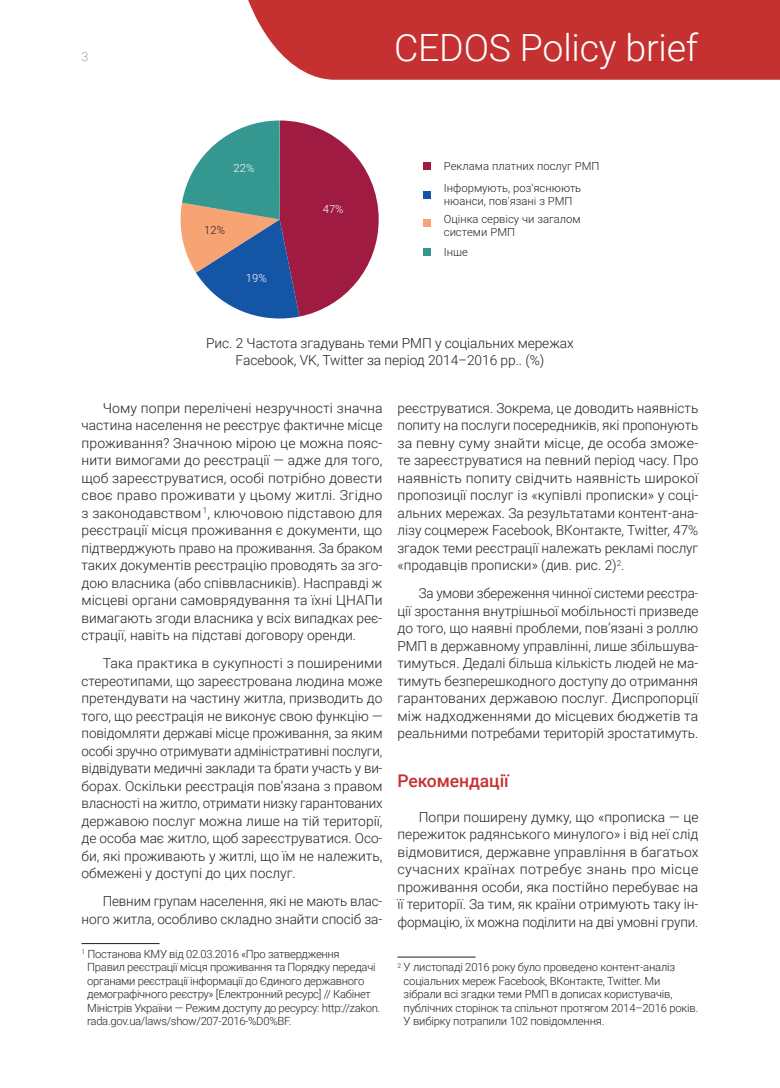
<style>
.page{position:relative;width:780px;height:1088px;background:#fff}
.page>*{position:absolute;margin:0;border:0;box-sizing:border-box;transform-origin:0 0}
.t1{font:300 37.5px "Roboto";letter-spacing:-.005em;color:#fff}
.t2{font:500 17.5px "Roboto";letter-spacing:-.005em;color:#c53131}
.t3{font:300 13.75px/17.5px "Roboto";letter-spacing:-.005em;color:#231f20;text-align:justify}
.t4{font:100 12.5px "Roboto";color:#57585a}
.t5{font:300 11.25px/13.5px "Roboto";letter-spacing:-.015em;color:#231f20}
.t6{font:300 11.25px "Roboto";color:#fff}
</style>
<div class="page">
<div style="left:248px;top:0;width:532px;height:80px;background:#c53131"></div>
<hr style="left:81px;top:943px;width:78px;height:1px;background:#231f20">
<hr style="left:397px;top:957px;width:78px;height:1px;background:#231f20">
<svg style="left:180px;top:120px;width:198px;height:198px"></svg>
<div style="left:423px;top:220px;width:7px;height:7px;background:#f8a374"></div>
<div style="left:423px;top:248px;width:7px;height:8px;background:#349890"></div>
<div style="left:423px;top:162px;width:7px;height:8px;background:#9f1b40"></div>
<div style="left:423px;top:191px;width:7px;height:8px;background:#1454a5"></div>
<p class="t4" style="left:81px;top:48px;width:8px">3</p>
<h1 class="t1" style="left:394px;top:22px;width:306px">CEDOS Policy brief</h1>
<p class="t5" style="left:204px;top:223px;width:22px">12%</p>
<p class="t6" style="left:233px;top:160px;width:22px">22%</p>
<p class="t5" style="left:444px;top:155px;width:157px;line-height:21.1px">Реклама платних послуг РМП<br>Інформують, роз'яснюють</p>
<p class="t5" style="left:444px;top:192px;width:138px;line-height:17.8px">нюанси, пов'язані з РМП<br>Оцінка сервісу чи загалом</p>
<p class="t5" style="left:444px;top:222px;width:73px;line-height:19.6px">системи РМП<br>Інше</p>
<p class="t6" style="left:323px;top:201px;width:22px">47%</p>
<p class="t6" style="left:246px;top:270px;width:22px">19%</p>
<p class="t3" style="left:206px;top:334px;width:369px;text-align:center">Рис. 2 Частота згадувань теми РМП у соціальних мережах<br>Facebook, VK, Twitter за період 2014–2016 рр.. (%)</p>
<p class="t3" style="left:81px;top:398px;width:302px;text-indent:21px">Чому попри перелічені незручності значна частина населення не реєструє фактичне місце проживання? Значною мірою це можна пояс&shy;нити вимогами до реєстрації — адже для того, щоб зареєструватися, особі потрібно довести своє право проживати у цьому житлі. Згідно з законодавством <sup>1</sup>, ключовою підставою для реєстрації місця проживання є документи, що підтверджують право на проживання. За браком таких документів реєстрацію проводять за зго&shy;дою власника (або співвласників). Насправді ж місцеві органи самоврядування та їхні ЦНАПи вимагають згоди власника у всіх випадках реє&shy;страції, навіть на підставі договору оренди.</p>
<p class="t3" style="left:81px;top:654px;width:302px;text-indent:21px">Така практика в сукупності з поширеними стереотипами, що зареєстрована людина може претендувати на частину житла, призводить до того, що реєстрація не виконує свою функцію — повідомляти державі місце проживання, за яким особі зручно отримувати адміністративні послуги, відвідувати медичні заклади та брати участь у ви&shy;борах. Оскільки реєстрація пов’язана з правом власності на житло, отримати низку гарантованих державою послуг можна лише на тій території, де особа має житло, щоб зареєструватися. Осо&shy;би, які проживають у житлі, що їм не належить, обмежені у доступі до цих послуг.</p>
<p class="t3" style="left:81px;top:892px;width:302px;text-align:right">Певним групам населення, які не мають влас&shy;ного житла, особливо складно знайти спосіб за-</p>
<p class="t5" style="left:87px;top:946px;width:294px;text-indent:-6px"><sup>1</sup> Постанова КМУ від 02.03.2016 «Про затвердження Правил реєстрації місця проживання та Порядку передачі органами реєстрації інформації до Єдиного державного демографічного реєстру» [Електронний ресурс] // Кабінет Міністрів України — Режим доступу до ресурсу: http://zakon. rada.gov.ua/laws/show/207-2016-%D0%BF.</p>
<p class="t3" style="left:397px;top:398px;width:302px">реєструватися. Зокрема, це доводить наявність попиту на послуги посередників, які пропонують за певну суму знайти місце, де особа зможе&shy;те зареєструватися на певний період часу. Про наявність попиту свідчить наявність широкої пропозиції послуг із «купівлі прописки» у соці&shy;альних мережах. За результатами контент-ана&shy;лізу соцмереж Facebook, ВКонтакте, Twitter, 47% згадок теми реєстрації належать рекламі послуг «продавців прописки» (див. рис. 2)<sup>2</sup>.</p>
<p class="t3" style="left:397px;top:584px;width:302px;text-indent:21px">За умови збереження чинної системи реєстра&shy;ції зростання внутрішньої мобільності призведе до того, що наявні проблеми, пов’язані з роллю РМП в державному управлінні, лише збільшува&shy;тимуться. Дедалі більша кількість людей не ма&shy;тимуть безперешкодного доступу до отримання гарантованих державою послуг. Диспропорції між надходженнями до місцевих бюджетів та реальними потребами територій зростатимуть.</p>
<p class="t2" style="left:397px;top:768px;width:113px">Рекомендації</p>
<p class="t3" style="left:397px;top:808px;width:302px;text-indent:21px">Попри поширену думку, що «прописка — це пережиток радянського минулого» і від неї слід відмовитися, державне управління в багатьох сучасних країнах потребує знань про місце проживання особи, яка постійно перебуває на її території. За тим, як країни отримують таку ін&shy;формацію, їх можна поділити на дві умовні групи.</p>
<p class="t5" style="left:403px;top:960px;width:296px;text-indent:-6px"><sup>2</sup> У листопаді 2016 року було проведено контент-аналіз соціальних мереж Facebook, ВКонтакте, Twitter. Ми зібрали всі згадки теми РМП в дописах користувачів, публічних сторінок та спільнот протягом 2014–2016 років.<br>У вибірку потрапили 102 повідомлення.</p>
</div>
